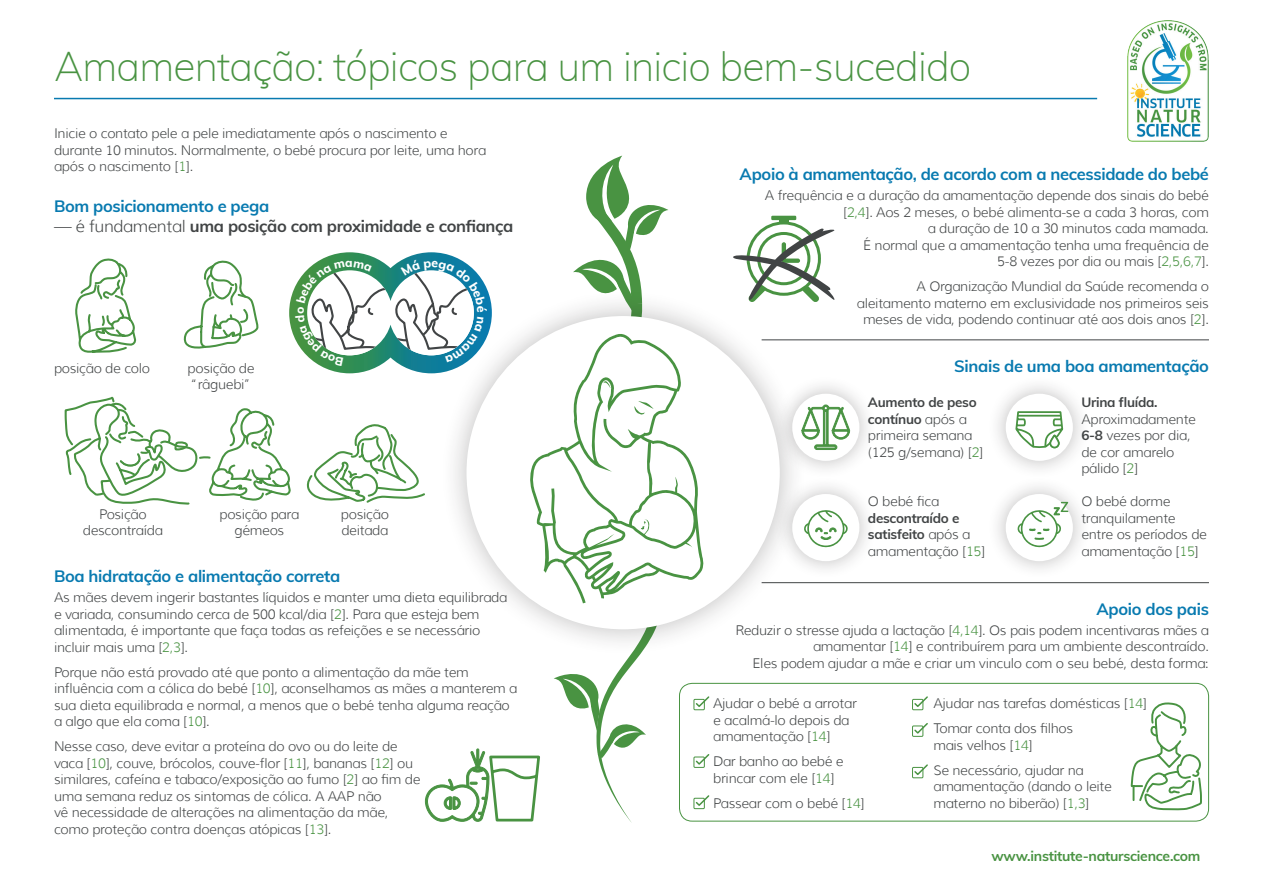
<style>
.page{position:relative;width:1263px;height:893px;background:#fff}
.page>*{position:absolute;margin:0;border:0;box-sizing:border-box;transform-origin:0 0}
.t1{font:200 40.65px "Muli";letter-spacing:-.02em;color:#499342}
.t2{font:700 16.5px "Muli";letter-spacing:-.02em;color:#087ab0}
.t3{font:700 16.5px "Muli";letter-spacing:-.02em;color:#414445}
.t4{font:700 13.95px "Muli";letter-spacing:-.02em;color:#499342}
.t5{font:300 13.5px/16.5px "Muli";letter-spacing:-.02em;color:#414445}
.s1{color:#499342}
.s2{font-weight:300}
.s3{font-weight:700}
</style>
<div class="page">
<div style="left:439px;top:289px;width:368px;height:367px;background:#231f20;opacity:.3"></div>
<div style="left:466px;top:316px;width:314px;height:313px;background:#fff;border-radius:50%"></div>
<svg style="left:710px;top:350px;width:41px;height:256px"></svg>
<svg style="left:668px;top:331px;width:37px;height:249px"></svg>
<img style="left:1127px;top:20px;width:82px;height:122px">
<hr style="left:54px;top:98px;width:1043px;height:1px;background:#087ab0">
<hr style="left:762px;top:339px;width:447px;height:1px;background:#414445">
<hr style="left:762px;top:582px;width:447px;height:1px;background:#414445">
<div style="left:988px;top:376px;width:103px;height:103px;background:#231f20;opacity:.3"></div>
<div style="left:1006px;top:394px;width:67px;height:67px;background:#fff;border-radius:50%"></div>
<svg style="left:1015px;top:411px;width:49px;height:38px"></svg>
<hr style="left:1018px;top:415px;width:42px;height:2px;background:#499342">
<svg style="left:1050px;top:435px;width:9px;height:12px"></svg>
<div style="left:1049px;top:434px;width:11px;height:14px;border:2px solid #499342;border-radius:4px"></div>
<div style="left:774px;top:376px;width:104px;height:103px;background:#231f20;opacity:.3"></div>
<div style="left:792px;top:394px;width:67px;height:67px;background:#fff;border-radius:50%"></div>
<svg style="left:801px;top:405px;width:49px;height:45px"></svg>
<div style="left:988px;top:476px;width:103px;height:104px;background:#231f20;opacity:.3"></div>
<div style="left:1006px;top:494px;width:67px;height:67px;background:#fff;border-radius:50%"></div>
<svg style="left:1017px;top:502px;width:51px;height:47px"></svg>
<div style="left:774px;top:476px;width:104px;height:104px;background:#231f20;opacity:.3"></div>
<div style="left:792px;top:494px;width:67px;height:67px;background:#fff;border-radius:50%"></div>
<svg style="left:804px;top:510px;width:44px;height:38px"></svg>
<div style="left:679px;top:683px;width:530px;height:138px;border:1px solid #499342;border-radius:13px"></div>
<svg style="left:1130px;top:702px;width:72px;height:109px"></svg>
<div style="left:693px;top:699px;width:12px;height:11px;border:1px solid #499342"></div>
<svg style="left:694px;top:696px;width:16px;height:12px"></svg>
<div style="left:912px;top:699px;width:11px;height:11px;border:1px solid #499342"></div>
<svg style="left:913px;top:696px;width:15px;height:12px"></svg>
<div style="left:693px;top:757px;width:12px;height:11px;border:1px solid #499342"></div>
<svg style="left:694px;top:754px;width:16px;height:12px"></svg>
<div style="left:912px;top:726px;width:11px;height:11px;border:1px solid #499342"></div>
<svg style="left:913px;top:723px;width:15px;height:12px"></svg>
<div style="left:693px;top:798px;width:12px;height:11px;border:1px solid #499342"></div>
<svg style="left:694px;top:795px;width:16px;height:12px"></svg>
<div style="left:912px;top:767px;width:11px;height:11px;border:1px solid #499342"></div>
<svg style="left:913px;top:764px;width:15px;height:12px"></svg>
<svg style="left:733px;top:219px;width:102px;height:90px"></svg>
<div style="left:771px;top:216px;width:25px;height:4px;border:2px solid #499342"></div>
<svg style="left:64px;top:156px;width:604px;height:667px"></svg>
<p class="t1" style="left:54px;top:37px;width:919px">Amamentação: tópicos para um inicio bem-sucedido</p>
<p class="t5" style="left:54px;top:125px;width:434px">Inicie o contato pele a pele imediatamente após o nascimento e durante 10 minutos. Normalmente, o bebé procura por leite, uma hora após o nascimento [<span class="s1">1</span>].</p>
<p class="t2" style="left:54px;top:194px;width:217px">Bom posicionamento e pega</p>
<p class="t3" style="left:54px;top:214px;width:461px"><span class="s2">— é fundamental</span> uma posição com proximidade e confiança</p>
<p class="t5" style="left:54px;top:360px;width:98px">posição de colo</p>
<p class="t5" style="left:188px;top:360px;width:68px;line-height:15.8px">posição de “râguebi”</p>
<p class="t5" style="left:83px;top:506px;width:82px;line-height:15.8px;text-align:center">Posição descontraída</p>
<p class="t5" style="left:219px;top:506px;width:81px;line-height:15.8px;text-align:center">posição para gémeos</p>
<p class="t5" style="left:341px;top:506px;width:49px;line-height:15.8px">posição deitada</p>
<p class="t2" style="left:54px;top:564px;width:288px">Boa hidratação e alimentação correta</p>
<p class="t5" style="left:54px;top:589px;width:455px">As mães devem ingerir bastantes líquidos e manter uma dieta equilibrada e variada, consumindo cerca de 500 kcal/dia [<span class="s1">2</span>]. Para que esteja bem alimentada, é importante que faça todas as refeições e se necessário incluir mais uma [<span class="s1">2,3</span>].</p>
<p class="t5" style="left:54px;top:664px;width:465px">Porque não está provado até que ponto a alimentação da mãe tem influência com a cólica do bebé [<span class="s1">10</span>], aconselhamos as mães a manterem a sua dieta equilibrada e normal, a menos que o bebé tenha alguma reação a algo que ela coma [<span class="s1">10</span>].</p>
<p class="t5" style="left:54px;top:738px;width:368px">Nesse caso, deve evitar a proteína do ovo ou do leite de vaca [<span class="s1">10</span>], couve, brócolos, couve-flor [<span class="s1">11</span>], bananas [<span class="s1">12</span>] ou similares, cafeína e tabaco/exposição ao fumo [<span class="s1">2</span>] ao fim de uma semana reduz os sintomas de cólica. A AAP não<br>vê necessidade de alterações na alimentação da mãe, como proteção contra doenças atópicas [<span class="s1">13</span>].</p>
<p class="t2" style="left:740px;top:162px;width:471px">Apoio à amamentação, de acordo com a necessidade do bebé</p>
<p class="t5" style="left:765px;top:187px;width:445px;text-align:right">A frequência e a duração da amamentação depende dos sinais do bebé [<span class="s1">2,4</span>]. Aos 2 meses, o bebé alimenta-se a cada 3 horas, com<br>a duração de 10 a 30 minutos cada mamada.<br>É normal que a amamentação tenha uma frequência de<br>5-8 vezes por dia ou mais [<span class="s1">2,5,6,7</span>].</p>
<p class="t5" style="left:857px;top:278px;width:354px;text-align:right">A Organização Mundial da Saúde recomenda o aleitamento materno em exclusividade nos primeiros seis meses de vida, podendo continuar até aos dois anos [<span class="s1">2</span>].</p>
<p class="t2" style="left:954px;top:354px;width:256px">Sinais de uma boa amamentação</p>
<p class="t5" style="left:868px;top:394px;width:117px"><span class="s3">Aumento de peso contínuo</span> após a primeira semana (125 g/semana) [<span class="s1">2</span>]</p>
<p class="t5" style="left:1081px;top:394px;width:116px"><span class="s3">Urina fluída.<br></span>Aproximadamente<br><span class="s3">6-8</span> vezes por dia, de cor amarelo pálido [<span class="s1">2</span>]</p>
<p class="t5" style="left:868px;top:493px;width:119px">O bebé fica <span class="s3">descontraído e satisfeito</span> após a amamentação [<span class="s1">15</span>]</p>
<p class="t5" style="left:1081px;top:493px;width:127px">O bebé dorme tranquilamente entre os períodos de amamentação [<span class="s1">15</span>]</p>
<p class="t2" style="left:1096px;top:597px;width:114px">Apoio dos pais</p>
<p class="t5" style="left:735px;top:622px;width:475px;text-align:right">Reduzir o stresse ajuda a lactação [<span class="s1">4,14</span>]. Os pais podem incentivaras mães a amamentar [<span class="s1">14</span>] e contribuírem para um ambiente descontraído.<br>Eles podem ajudar a mãe e criar um vinculo com o seu bebé, desta forma:</p>
<p class="t5" style="left:713px;top:695px;width:145px">Ajudar o bebé a arrotar e acalmá-lo depois da amamentação [<span class="s1">14</span>]</p>
<p class="t5" style="left:713px;top:753px;width:132px">Dar banho ao bebé e brincar com ele [<span class="s1">14</span>]</p>
<p class="t5" style="left:713px;top:795px;width:153px">Passear com o bebé [<span class="s1">14</span>]</p>
<p class="t5" style="left:933px;top:691px;width:215px;line-height:25px">Ajudar nas tarefas domésticas [<span class="s1">14</span>]<br>Tomar conta dos filhos</p>
<p class="t5" style="left:933px;top:733px;width:152px;line-height:25px">mais velhos [<span class="s1">14</span>]<br>Se necessário, ajudar na</p>
<p class="t5" style="left:933px;top:778px;width:180px">amamentação (dando o leite materno no biberão) [<span class="s1">1,3</span>]</p>
<p class="t4" style="left:991px;top:846px;width:210px">www.institute-naturscience.com</p>
</div>
